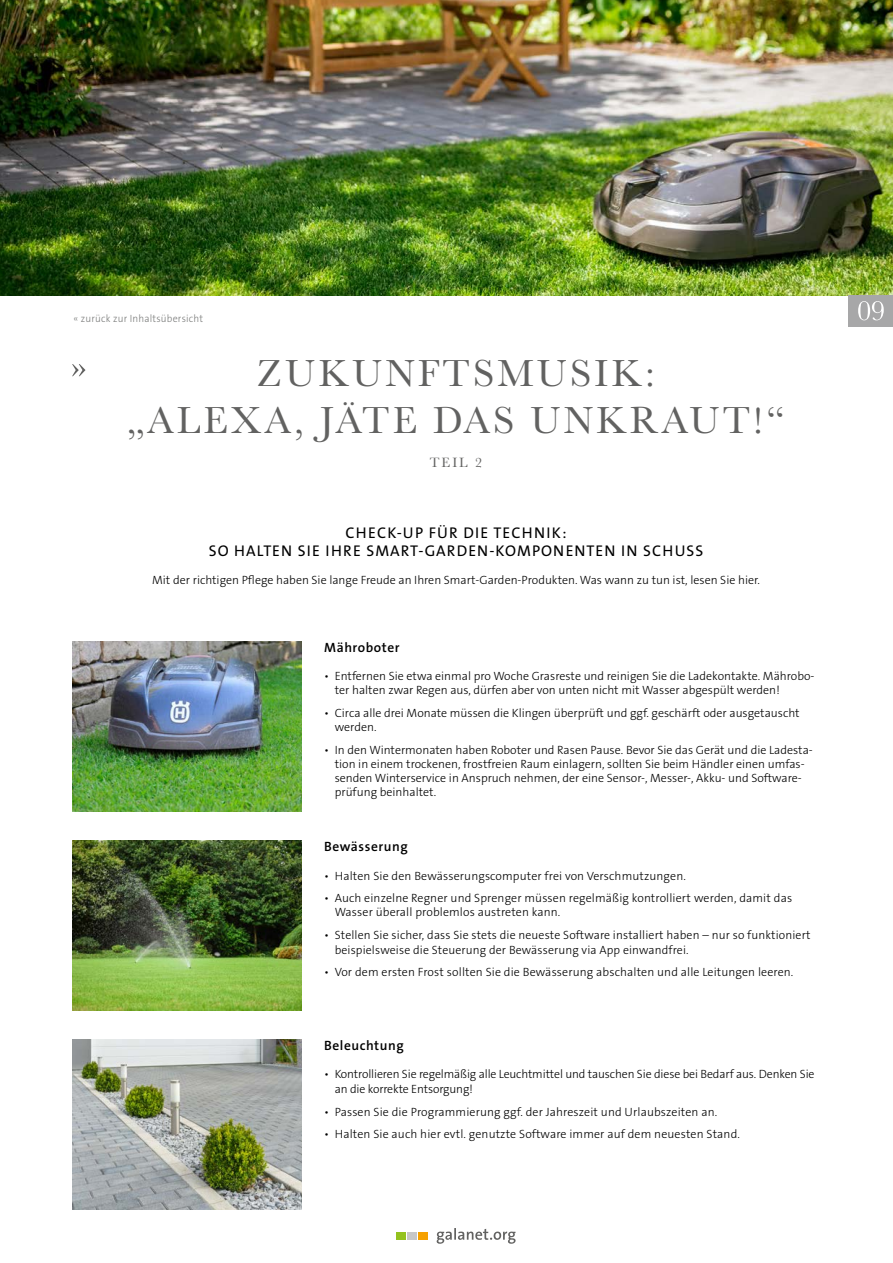
<style>
.page{position:relative;width:893px;height:1263px;background:#fff}
.page>*{position:absolute;margin:0;border:0;box-sizing:border-box;transform-origin:0 0}
.t1{font:39.15px/47px "Baskerville";letter-spacing:.08em;color:#626261;text-align:center}
.t2{font:15.6px/17.2px "The Sans B5 Plain";letter-spacing:.07em;color:#000;text-align:center}
.t3{font:14.1px "Baskerville";color:#626261}
.t4{font:600 13.5px "The Sans B6";letter-spacing:.04em;color:#000}
.t5{font:300 12px/14.2px "The Sans B3";color:#000}
.t6{font:300 10.5px "The Sans B3";letter-spacing:.02em;color:#7a7b7a;scale:.95 1}
</style>
<div class="page">
<img style="left:0;top:0;width:893px;height:296px">
<div style="left:418px;top:1232px;width:10px;height:8px;background:#f6a100"></div>
<div style="left:408px;top:1232px;width:9px;height:8px;background:#c7c7c7"></div>
<div style="left:397px;top:1232px;width:9px;height:8px;background:#94c21f"></div>
<svg style="left:437px;top:1228px;width:79px;height:16px"></svg>
<svg style="left:72px;top:364px;width:14px;height:12px"></svg>
<div style="left:848px;top:296px;width:45px;height:31px;background:#a7a7a8"></div>
<svg style="left:858px;top:301px;width:26px;height:19px"></svg>
<img style="left:72px;top:841px;width:230px;height:170px">
<img style="left:72px;top:1040px;width:230px;height:170px">
<img style="left:72px;top:642px;width:230px;height:170px">
<p class="t6" style="left:73px;top:313px;width:138px">« zurück zur Inhaltsübersicht</p>
<h1 class="t1" style="left:128px;top:350px;width:657px">ZUKUNFTSMUSIK:<br>„ALEXA, JÄTE DAS UNKRAUT!“</h1>
<p class="t3" style="left:430px;top:454px;width:54px">TEIL 2</p>
<h2 class="t2" style="left:209px;top:525px;width:496px">CHECK-UP FÜR DIE TECHNIK:<br>SO HALTEN SIE IHRE SMART-GARDEN-KOMPONENTEN IN SCHUSS</h2>
<p class="t5" style="left:152px;top:573px;width:609px">Mit der richtigen Pflege haben Sie lange Freude an Ihren Smart-Garden-Produkten. Was wann zu tun ist, lesen Sie hier.</p>
<p class="t4" style="left:324px;top:640px;width:77px">Mähroboter</p>
<p class="t5" style="left:335px;top:669px;width:481px;text-indent:-10px">• Entfernen Sie etwa einmal pro Woche Grasreste und reinigen Sie die Ladekontakte. Mährobo&shy;ter halten zwar Regen aus, dürfen aber von unten nicht mit Wasser abgespült werden!</p>
<p class="t5" style="left:335px;top:706px;width:466px;text-indent:-10px">• Circa alle drei Monate müssen die Klingen überprüft und ggf. geschärft oder ausgetauscht werden.</p>
<p class="t5" style="left:335px;top:743px;width:480px;text-indent:-10px">• In den Wintermonaten haben Roboter und Rasen Pause. Bevor Sie das Gerät und die Ladesta&shy;tion in einem trockenen, frostfreien Raum einlagern, sollten Sie beim Händler einen umfas&shy;senden Winterservice in Anspruch nehmen, der eine Sensor-, Messer-, Akku- und Software&shy;prüfung beinhaltet.</p>
<p class="t4" style="left:324px;top:839px;width:85px">Bewässerung</p>
<p class="t5" style="left:324px;top:869px;width:363px">• Halten Sie den Bewässerungscomputer frei von Verschmutzungen.</p>
<p class="t5" style="left:335px;top:891px;width:459px;text-indent:-10px">• Auch einzelne Regner und Sprenger müssen regelmäßig kontrolliert werden, damit das<br>Wasser überall problemlos austreten kann.</p>
<p class="t5" style="left:335px;top:928px;width:477px;line-height:15px;text-indent:-11px">• Stellen Sie sicher, dass Sie stets die neueste Software installiert haben – nur so funktioniert beispielsweise die Steuerung der Bewässerung via App einwandfrei.</p>
<p class="t5" style="left:324px;top:966px;width:471px">• Vor dem ersten Frost sollten Sie die Bewässerung abschalten und alle Leitungen leeren.</p>
<p class="t4" style="left:324px;top:1038px;width:81px">Beleuchtung</p>
<p class="t5" style="left:335px;top:1067px;width:481px;line-height:15px;text-indent:-10px">• Kontrollieren Sie regelmäßig alle Leuchtmittel und tauschen Sie diese bei Bedarf aus. Denken Sie an die korrekte Entsorgung!</p>
<p class="t5" style="left:324px;top:1105px;width:395px">• Passen Sie die Programmierung ggf. der Jahreszeit und Urlaubszeiten an.</p>
<p class="t5" style="left:324px;top:1127px;width:417px">• Halten Sie auch hier evtl. genutzte Software immer auf dem neuesten Stand.</p>
</div>
